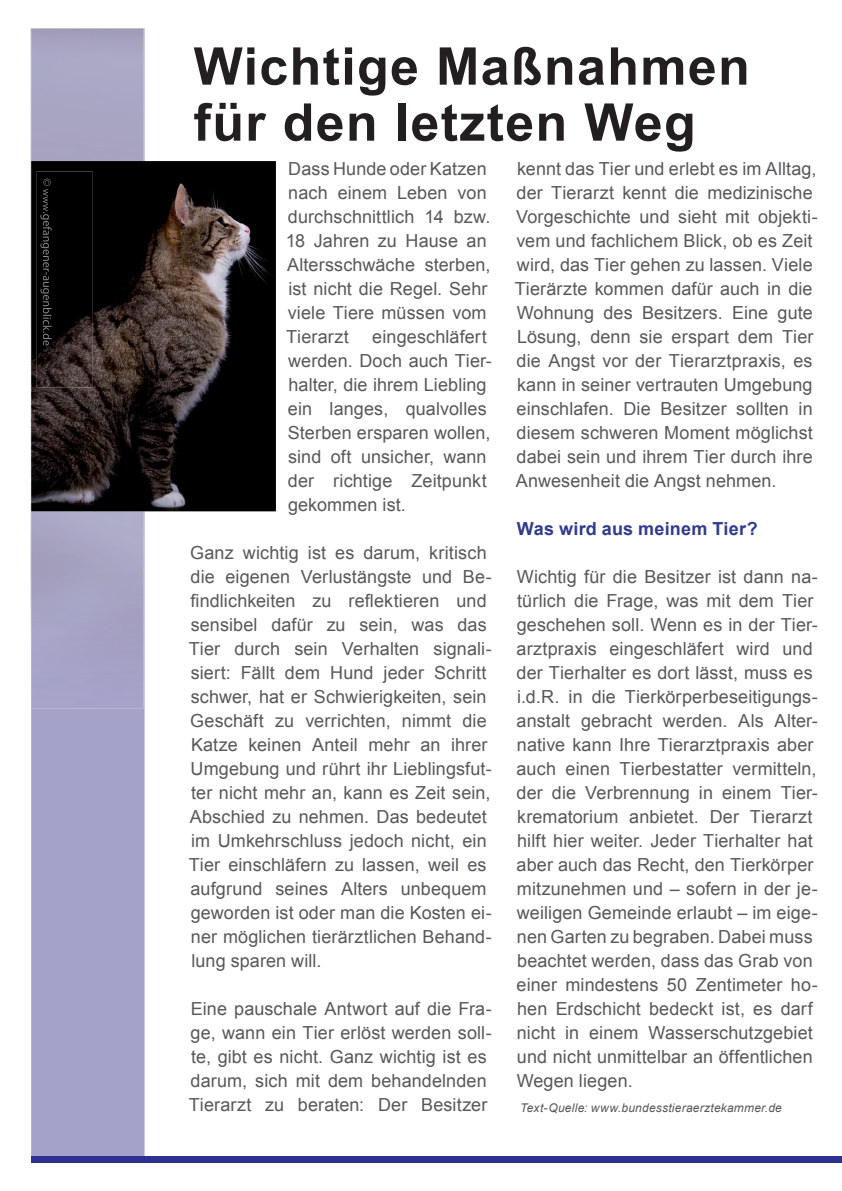
<style>
.page{position:relative;width:842px;height:1191px;background:#fff}
.page>*{position:absolute;margin:0;border:0;box-sizing:border-box;transform-origin:0 0}
.t1{font:700 52px/56px "Arial";letter-spacing:.025em;color:#231f20}
.t2{font:18px/24px "Arial";letter-spacing:.005em;color:#57585a}
.t3{font:700 18px "Arial";letter-spacing:.015em;color:#303b8d}
.t4{font:italic 12px "Arial";letter-spacing:.02em;color:#57585a}
</style>
<div class="page">
<div style="left:31px;top:28px;width:114px;height:1129px;background:#a5a2ca"></div>
<div style="left:31px;top:1157px;width:811px;height:6px;background:#2e3092"></div>
<img style="left:31px;top:28px;width:113px;height:680px">
<img style="left:31px;top:161px;width:245px;height:350px">
<img style="left:37px;top:172px;width:56px;height:216px">
<svg style="left:43px;top:179px;width:8px;height:7px"></svg>
<img style="left:43px;top:189px;width:5px;height:22px">
<img style="left:40px;top:212px;width:12px;height:133px">
<h1 class="t1" style="left:194px;top:40px;width:558px">Wichtige Maßnahmen für den letzten Weg</h1>
<p class="t2" style="left:286px;top:157px;width:206px">Dass Hunde oder Katzen nach einem Leben von durchschnittlich 14 bzw.<br>18 Jahren zu Hause an<br>Altersschwäche sterben, ist nicht die Regel. Sehr viele Tiere müssen vom<br>Tierarzt</p>
<p class="t2" style="left:288px;top:325px;width:205px;text-indent:85px">eingeschläfert werden. Doch auch Tier&shy;halter, die ihrem Liebling ein langes, qualvolles<br>Sterben ersparen wollen, sind oft unsicher, wann der richtige Zeitpunkt gekommen ist.</p>
<p class="t2" style="left:189px;top:541px;width:304px">Ganz wichtig ist es darum, kritisch die eigenen Verlustängste und Be&shy;findlichkeiten zu reflektieren und sensibel dafür zu sein, was das Tier durch sein Verhalten signali&shy;siert: Fällt dem Hund jeder Schritt schwer, hat er Schwierigkeiten, sein Geschäft zu verrichten, nimmt die Katze keinen Anteil mehr an ihrer Umgebung und rührt ihr Lieblingsfut&shy;ter nicht mehr an, kann es Zeit sein, Abschied zu nehmen. Das bedeutet im Umkehrschluss jedoch nicht, ein Tier einschläfern zu lassen, weil es aufgrund seines Alters unbequem geworden ist oder man die Kosten ei&shy;ner möglichen tierärztlichen Behand&shy;lung sparen will.</p>
<p class="t2" style="left:189px;top:997px;width:304px">Eine pauschale Antwort auf die Fra&shy;ge, wann ein Tier erlöst werden soll&shy;te, gibt es nicht. Ganz wichtig ist es darum, sich mit dem behandelnden Tierarzt zu beraten: Der Besitzer</p>
<p class="t2" style="left:515px;top:157px;width:304px">kennt das Tier und erlebt es im Alltag, der Tierarzt kennt die medizinische Vorgeschichte und sieht mit objekti&shy;vem und fachlichem Blick, ob es Zeit wird, das Tier gehen zu lassen. Viele Tierärzte kommen dafür auch in die Wohnung des Besitzers. Eine gute Lösung, denn sie erspart dem Tier die Angst vor der Tierarztpraxis, es kann in seiner vertrauten Umgebung einschlafen. Die Besitzer sollten in diesem schweren Moment möglichst dabei sein und ihrem Tier durch ihre Anwesenheit die Angst nehmen.</p>
<p class="t3" style="left:517px;top:517px;width:242px">Was wird aus meinem Tier?</p>
<p class="t2" style="left:517px;top:565px;width:303px">Wichtig für die Besitzer ist dann na&shy;türlich die Frage, was mit dem Tier geschehen soll. Wenn es in der Tier&shy;arztpraxis eingeschläfert wird und der Tierhalter es dort lässt, muss es i.d.R. in die Tierkörperbeseitigungs&shy;anstalt gebracht werden. Als Alter&shy;native kann Ihre Tierarztpraxis aber auch einen Tierbestatter vermitteln, der die Verbrennung in einem Tier&shy;krematorium anbietet. Der Tierarzt hilft hier weiter. Jeder Tierhalter hat aber auch das Recht, den Tierkörper mitzunehmen und – sofern in der je&shy;weiligen Gemeinde erlaubt – im eige&shy;nen Garten zu begraben. Dabei muss beachtet werden, dass das Grab von einer mindestens 50 Zentimeter ho&shy;hen Erdschicht bedeckt ist, es darf nicht in einem Wasserschutzgebiet und nicht unmittelbar an öffentlichen Wegen liegen.</p>
<p class="t4" style="left:520px;top:1099px;width:263px">Text-Quelle: www.bundesstieraerztekammer.de</p>
</div>
